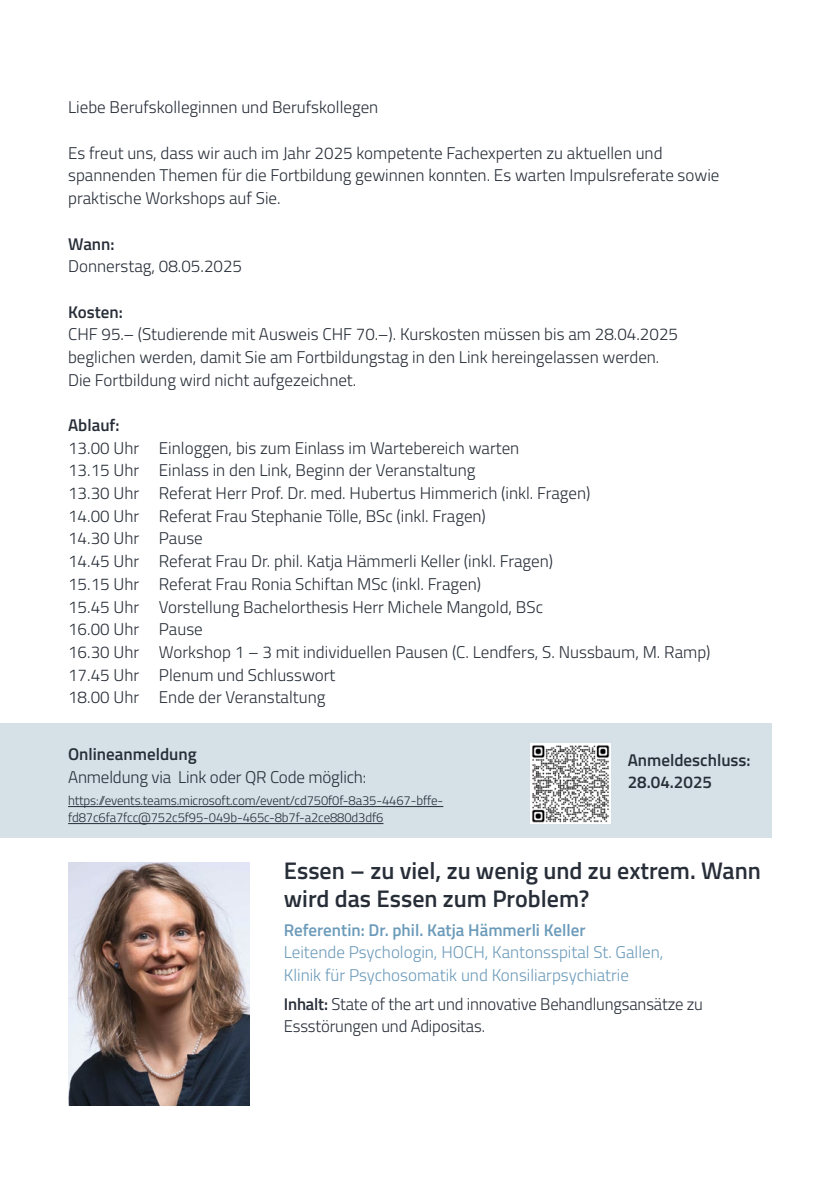
<style>
.page{position:relative;width:840px;height:1191px;background:#fff}
.page>*{position:absolute;margin:0;border:0;box-sizing:border-box;transform-origin:0 0}
.t1{font:600 24px/28.4px "Titillium Web";color:#272e38}
.t2{font:300 17px/22.6px "Titillium Web";color:#272e38}
.t3{font:300 17px/22.6px "Titillium Web";color:#6c9bba}
.t4{font:600 17px/22.6px "Titillium Web";color:#272e38}
.t5{font:600 17px "Titillium Web";color:#6c9bba}
.t6{font:300 13px/17px "Titillium Web";letter-spacing:-.01em;color:#272e38}
.s1{font-weight:600}
</style>
<div class="page">
<div style="left:0;top:724px;width:771px;height:114px;background:#d6e0e7"></div>
<img style="left:68px;top:862px;width:181px;height:244px">
<img style="left:530px;top:744px;width:79px;height:79px">
<hr style="left:68px;top:806px;width:375px;height:1px;background:#272e38">
<hr style="left:68px;top:823px;width:315px;height:1px;background:#272e38">
<p class="t2" style="left:68px;top:95px;width:311px">Liebe Berufskolleginnen und Berufskollegen</p>
<p class="t2" style="left:68px;top:141px;width:652px">Es freut uns, dass wir auch im Jahr 2025 kompetente Fachexperten zu aktuellen und spannenden Themen für die Fortbildung gewinnen konnten. Es warten Impulsreferate sowie praktische Workshops auf Sie.</p>
<p class="t4" style="left:68px;top:231px;width:48px">Wann:</p>
<p class="t2" style="left:68px;top:254px;width:175px">Donnerstag, 08.05.2025</p>
<p class="t4" style="left:68px;top:299px;width:56px">Kosten:</p>
<p class="t2" style="left:68px;top:322px;width:611px">CHF 95.– (Studierende mit Ausweis CHF 70.–). Kurskosten müssen bis am 28.04.2025 beglichen werden, damit Sie am Fortbildungstag in den Link hereingelassen werden.<br>Die Fortbildung wird nicht aufgezeichnet.</p>
<p class="t4" style="left:68px;top:413px;width:53px">Ablauf:</p>
<p class="t2" style="left:68px;top:435px;width:643px">13.00 Uhr Einloggen, bis zum Einlass im Wartebereich warten<br>13.15 Uhr Einlass in den Link, Beginn der Veranstaltung<br>13.30 Uhr Referat Herr Prof. Dr. med. Hubertus Himmerich (inkl. Fragen)<br>14.00 Uhr Referat Frau Stephanie Tölle, BSc (inkl. Fragen)<br>14.30 Uhr Pause<br>14.45 Uhr Referat Frau Dr. phil. Katja Hämmerli Keller (inkl. Fragen)<br>15.15 Uhr Referat Frau Ronia Schiftan MSc (inkl. Fragen)<br>15.45 Uhr Vorstellung Bachelorthesis Herr Michele Mangold, BSc<br>16.00 Uhr Pause<br>16.30 Uhr Workshop 1 – 3 mit individuellen Pausen (C. Lendfers, S. Nussbaum, M. Ramp)<br>17.45 Uhr Plenum und Schlusswort<br>18.00 Uhr Ende der Veranstaltung</p>
<p class="t4" style="left:68px;top:742px;width:130px">Onlineanmeldung</p>
<p class="t2" style="left:68px;top:764px;width:299px">Anmeldung via Link oder QR Code möglich:</p>
<p class="t6" style="left:68px;top:791px;width:376px">https://events.teams.microsoft.com/event/cd750f0f-8a35-4467-bffe&shy;fd87c6fa7fcc@752c5f95-049b-465c-8b7f-a2ce880d3df6</p>
<p class="t4" style="left:627px;top:747px;width:124px">Anmeldeschluss:<br>28.04.2025</p>
<h1 class="t1" style="left:283px;top:855px;width:478px">Essen – zu viel, zu wenig und zu extrem. Wann wird das Essen zum Problem?</h1>
<p class="t5" style="left:283px;top:917px;width:303px">Referentin: Dr. phil. Katja Hämmerli Keller</p>
<p class="t3" style="left:283px;top:940px;width:381px">Leitende Psychologin, HOCH, Kantonsspital St. Gallen,<br>Klinik für Psychosomatik und Konsiliarpsychiatrie</p>
<p class="t2" style="left:283px;top:991px;width:420px"><span class="s1">Inhalt:</span> State of the art und innovative Behandlungsansätze zu<br>Essstörungen und Adipositas.</p>
</div>
